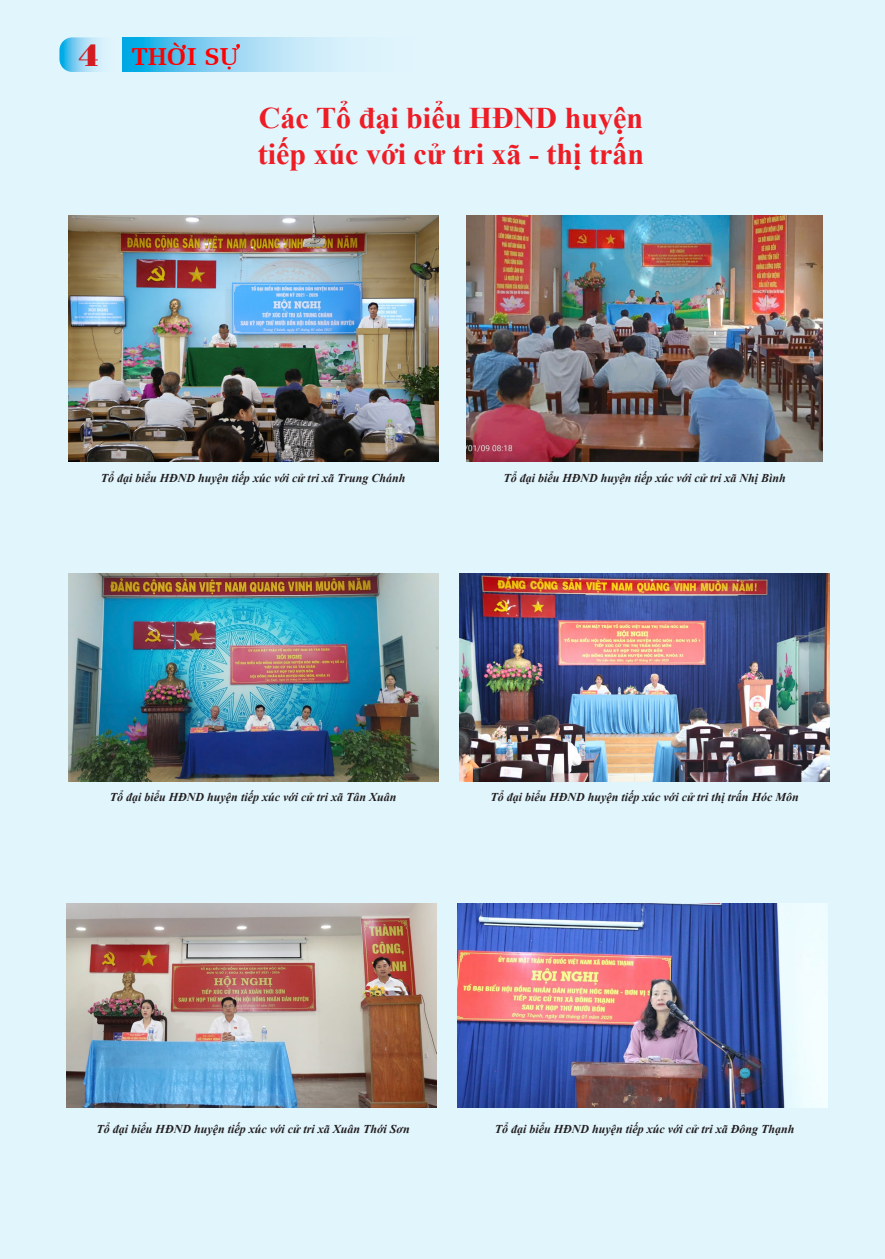
<style>
.page{position:relative;width:885px;height:1259px;background:#fff}
.page>*{position:absolute;margin:0;border:0;box-sizing:border-box;transform-origin:0 0}
.t1{font:700 30px "Times New Roman";color:#ee1d25}
.t2{font:24px "VNI Meli Bold";color:#f00}
.t3{font:italic 700 12px "Times New Roman";color:#231f20}
.s1{font-family:"VNI Bodon Poster";font-size:30px;color:#ee1d23}
</style>
<div class="page">
<div style="left:0;top:0;width:884px;height:1259px;background:#e1f5fd"></div>
<img style="left:68px;top:215px;width:370px;height:247px">
<img style="left:466px;top:215px;width:356px;height:247px">
<img style="left:68px;top:573px;width:370px;height:209px">
<img style="left:459px;top:573px;width:370px;height:209px">
<img style="left:66px;top:903px;width:370px;height:204px">
<img style="left:457px;top:903px;width:370px;height:204px">
<svg style="left:122px;top:37px;width:219px;height:35px"></svg>
<svg style="left:59px;top:37px;width:60px;height:35px"></svg>
<p class="t2" style="left:79px;top:38px;width:162px"><span class="s1">4</span> THÔØI SÖÏ</p>
<p class="t1" style="left:259px;top:96px;width:386px">Các Tổ đại biểu HĐND huyện</p>
<p class="t1" style="left:258px;top:132px;width:388px">tiếp xúc với cử tri xã - thị trấn</p>
<p class="t3" style="left:101px;top:470px;width:306px">Tổ đại biểu HĐND huyện tiếp xúc với cử tri xã Trung Chánh</p>
<p class="t3" style="left:503px;top:470px;width:284px">Tổ đại biểu HĐND huyện tiếp xúc với cử tri xã Nhị Bình</p>
<p class="t3" style="left:110px;top:788px;width:288px">Tổ đại biểu HĐND huyện tiếp xúc với cử tri xã Tân Xuân</p>
<p class="t3" style="left:490px;top:788px;width:309px">Tổ đại biểu HĐND huyện tiếp xúc với cử tri thị trấn Hóc Môn</p>
<p class="t3" style="left:97px;top:1120px;width:314px">Tổ đại biểu HĐND huyện tiếp xúc với cử tri xã Xuân Thới Sơn</p>
<p class="t3" style="left:494px;top:1120px;width:301px">Tổ đại biểu HĐND huyện tiếp xúc với cử tri xã Đông Thạnh</p>
</div>
